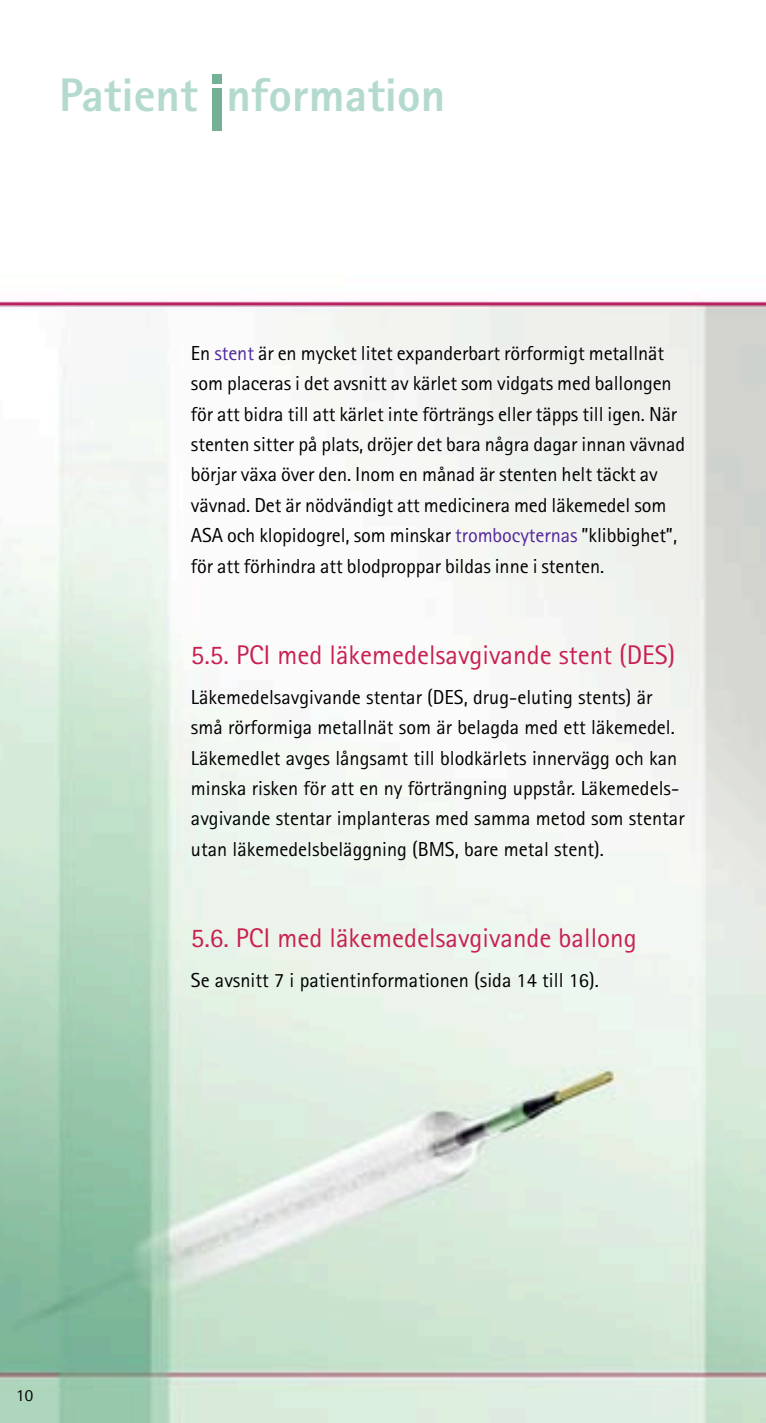
<style>
.page{position:relative;width:766px;height:1423px;background:#fff}
.page>*{position:absolute;margin:0;border:0;box-sizing:border-box;transform-origin:0 0}
.t1{font:800 47.25px "Rotis Sans Serif";color:#b4dad0}
.t2{font:27px "Rotis Sans Serif";color:#c82051}
.t3{font:20.25px/30.4px "Rotis Sans Serif";letter-spacing:-.005em;color:#000}
.t4{font:16.88px "Rotis Sans Serif";color:#000}
.s1{color:#51279c}
</style>
<div class="page">
<img style="left:0;top:83px;width:765px;height:1339px">
<hr style="left:0;top:302px;width:765px;height:3px;background:#ba1f64">
<div style="left:212px;top:88px;width:10px;height:43px;background:#73b095"></div>
<div style="left:212px;top:74px;width:10px;height:9px;background:#73b095"></div>
<h1 class="t1" style="left:59px;top:78px;width:387px">Patient information</h1>
<p class="t3" style="left:191px;top:340px;width:495px">En <span class="s1">stent</span> är en mycket litet expanderbart rörformigt metallnät som placeras i det avsnitt av kärlet som vidgats med ballongen för att bidra till att kärlet inte förträngs eller täpps till igen. När stenten sitter på plats, dröjer det bara några dagar innan vävnad börjar växa över den. Inom en månad är stenten helt täckt av vävnad. Det är nödvändigt att medicinera med läkemedel som ASA och klopidogrel, som minskar <span class="s1">trombocyternas</span> ”klibbighet”, för att förhindra att blodproppar bildas inne i stenten.</p>
<h2 class="t2" style="left:191px;top:645px;width:485px">5.5. PCI med läkemedelsavgivande stent (DES)</h2>
<p class="t3" style="left:191px;top:683px;width:495px">Läkemedelsavgivande stentar (DES, drug-eluting stents) är små rörformiga metallnät som är belagda med ett läkemedel.<br>Läkemedlet avges långsamt till blodkärlets innervägg och kan minska risken för att en ny förträngning uppstår. Läkemedels - avgivande stentar implanteras med samma metod som stentar utan läkemedelsbeläggning (BMS, bare metal stent).</p>
<h2 class="t2" style="left:191px;top:928px;width:447px">5.6. PCI med läkemedelsavgivande ballong</h2>
<p class="t3" style="left:191px;top:966px;width:409px">Se avsnitt 7 i patientinformationen (sida 14 till 16).</p>
<p class="t4" style="left:16px;top:1389px;width:18px">10</p>
</div>
